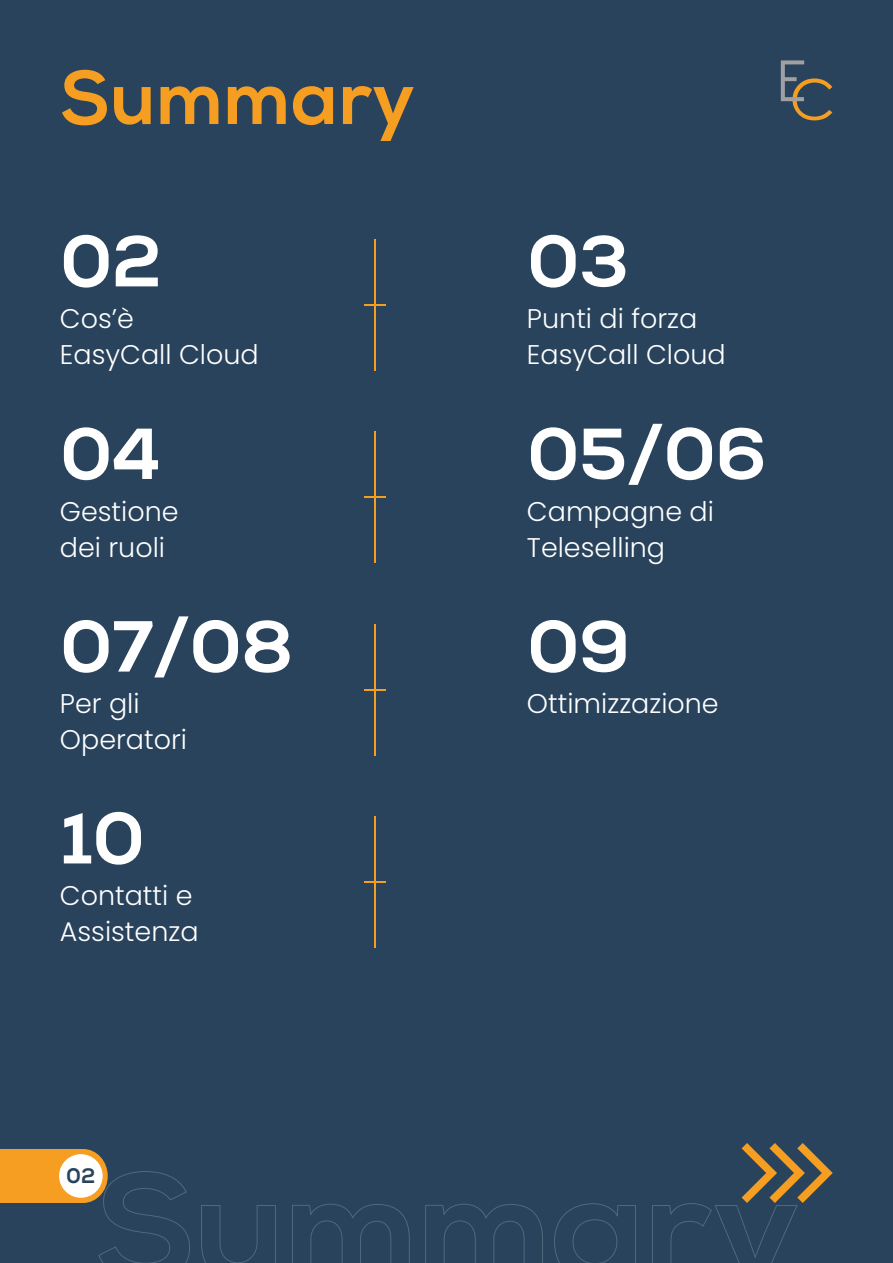
<style>
.page{position:relative;width:893px;height:1263px;background:#29435c}
.page>*{position:absolute;margin:0;border:0;box-sizing:border-box;transform-origin:0 0}
.t1{font:800 75px "Nexa";color:#f59e21}
.t2{font:800 72px "Nexa";letter-spacing:-.01em;color:#fff}
.t3{font:300 27px/36px "Poppins";color:#fff}
.t4{font:800 21px "Nexa";color:#29435c}
</style>
<div class="page">
<svg style="left:201px;top:1205px;width:75px;height:58px"></svg>
<svg style="left:292px;top:1203px;width:118px;height:60px"></svg>
<svg style="left:425px;top:1203px;width:118px;height:60px"></svg>
<svg style="left:554px;top:1203px;width:82px;height:60px"></svg>
<svg style="left:652px;top:1143px;width:181px;height:120px"></svg>
<svg style="left:781px;top:60px;width:51px;height:60px"></svg>
<svg style="left:0;top:1149px;width:190px;height:114px"></svg>
<div style="left:59px;top:1154px;width:44px;height:44px;background:#fff;border-radius:50%"></div>
<hr style="left:374px;top:239px;width:2px;height:132px;background:#f69e21">
<hr style="left:364px;top:304px;width:22px;height:2px;background:#f69e21">
<hr style="left:374px;top:431px;width:2px;height:132px;background:#f69e21">
<hr style="left:364px;top:496px;width:22px;height:2px;background:#f69e21">
<hr style="left:374px;top:816px;width:2px;height:132px;background:#f69e21">
<hr style="left:364px;top:881px;width:22px;height:2px;background:#f69e21">
<hr style="left:374px;top:624px;width:2px;height:132px;background:#f69e21">
<hr style="left:364px;top:689px;width:22px;height:2px;background:#f69e21">
<h1 class="t1" style="left:60px;top:52px;width:356px">Summary</h1>
<h2 class="t2" style="left:60px;top:217px;width:104px">02</h2>
<p class="t3" style="left:60px;top:301px;width:200px">Cos’è<br>EasyCall Cloud</p>
<h2 class="t2" style="left:60px;top:410px;width:103px">04</h2>
<p class="t3" style="left:60px;top:493px;width:120px">Gestione dei ruoli</p>
<h2 class="t2" style="left:60px;top:603px;width:235px">07/08</h2>
<p class="t3" style="left:60px;top:686px;width:129px">Per gli<br>Operatori</p>
<h2 class="t2" style="left:60px;top:794px;width:87px">10</h2>
<p class="t3" style="left:60px;top:878px;width:140px">Contatti e<br>Assistenza</p>
<p class="t4" style="left:66px;top:1163px;width:31px">02</p>
<h2 class="t2" style="left:527px;top:217px;width:104px">03</h2>
<p class="t3" style="left:527px;top:301px;width:200px">Punti di forza<br>EasyCall Cloud</p>
<h2 class="t2" style="left:527px;top:410px;width:241px">05/06</h2>
<p class="t3" style="left:527px;top:493px;width:189px">Campagne di<br>Teleselling</p>
<h2 class="t2" style="left:527px;top:603px;width:105px">09</h2>
<p class="t3" style="left:527px;top:686px;width:193px">Ottimizzazione</p>
</div>
